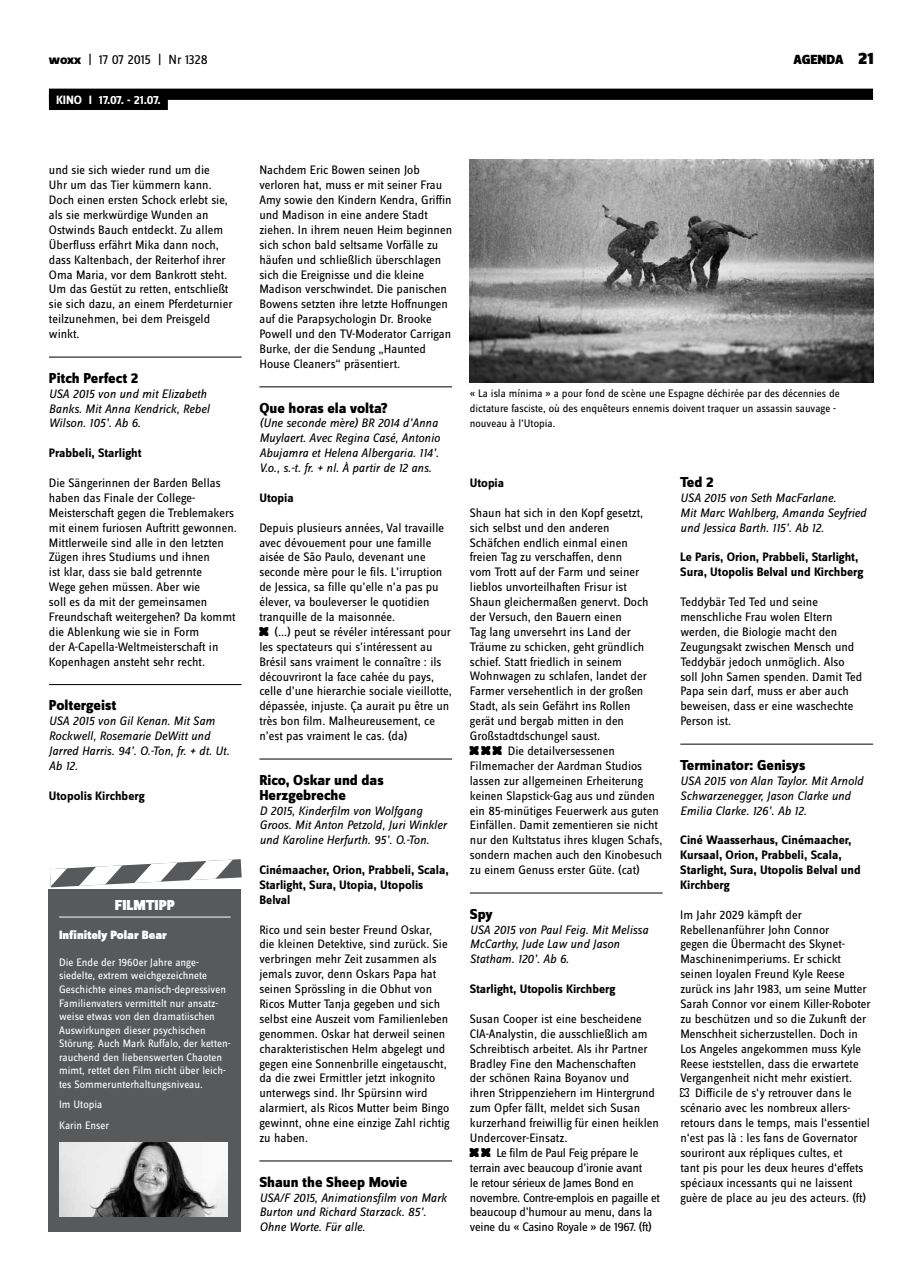
<style>
.page{position:relative;width:922px;height:1276px;background:#fff}
.page>*{position:absolute;margin:0;border:0;box-sizing:border-box;transform-origin:0 0}
.t1{font:32.5px "woxx";color:#000}
.t2{font:800 15px/14.9px "Zine Sans Dis";color:#000}
.t3{font:900 15px "Zine Sans Dis";letter-spacing:-.005em;color:#fff}
.t4{font:13.75px "Zine Sans Dis";letter-spacing:-.01em;color:#000}
.t5{font:900 13.75px "Zine Sans Dis";color:#000}
.t6{font:12.75px/14.9px "Zine Sans Dis";color:#000}
.t7{font:italic 12.75px/14.9px "Zine Sans Dis";color:#000}
.t8{font:700 12.75px/14.9px "Zine Sans Dis";color:#000}
.t9{font:12.75px/14.9px "Zine Sans Dis";letter-spacing:-.02em;color:#000}
.t10{font:900 12.5px "Zine Sans Dis";color:#fff}
.t11{font:700 12.5px "Zine Sans Dis";letter-spacing:-.01em;color:#fff}
.t12{font:11.25px/13.5px "Zine Sans Dis";color:#fff}
.t13{font:11.25px/14.9px "Zine Sans Dis";color:#000}
.s1{font-weight:800}
.s2{font-size:17.5px}
</style>
<div class="page">
<hr style="left:469px;top:893px;width:193px;height:1px;background:#000">
<hr style="left:49px;top:357px;width:192px;height:1px;background:#000">
<hr style="left:49px;top:684px;width:192px;height:1px;background:#000">
<div style="left:48px;top:889px;width:193px;height:342px;background:#58595b"></div>
<hr style="left:59px;top:917px;width:171px;height:1px;background:#fff">
<svg style="left:50px;top:859px;width:191px;height:28px"></svg>
<img style="left:59px;top:1142px;width:169px;height:74px">
<div style="left:49px;top:89px;width:823px;height:11px;background:#000"></div>
<hr style="left:259px;top:387px;width:193px;height:1px;background:#000">
<hr style="left:259px;top:759px;width:193px;height:1px;background:#000">
<hr style="left:259px;top:1160px;width:193px;height:1px;background:#000">
<div style="left:49px;top:94px;width:119px;height:16px;background:#000"></div>
<hr style="left:680px;top:744px;width:192px;height:1px;background:#000">
<img style="left:469px;top:159px;width:403px;height:224px">
<p class="t4" style="left:49px;top:53px;width:160px"><span class="s1">woxx</span> | 17 07 2015 | Nr 1328</p>
<p class="t5" style="left:793px;top:53px;width:82px">AGENDA <span class="s2">21</span></p>
<p class="t11" style="left:56px;top:93px;width:106px">KINO I 17.07. - 21.07.</p>
<p class="t6" style="left:49px;top:163px;width:185px">und sie sich wieder rund um die<br>Uhr um das Tier kümmern kann.<br>Doch einen ersten Schock erlebt sie, als sie merkwürdige Wunden an<br>Ostwinds Bauch entdeckt. Zu allem<br>Überfluss erfährt Mika dann noch, dass Kaltenbach, der Reiterhof ihrer<br>Oma Maria, vor dem Bankrott steht.<br>Um das Gestüt zu retten, entschließt sie sich dazu, an einem Pferdeturnier teilzunehmen, bei dem Preisgeld winkt.</p>
<p class="t2" style="left:49px;top:371px;width:91px">Pitch Perfect 2</p>
<p class="t7" style="left:49px;top:386px;width:162px">USA 2015 von und mit Elizabeth<br>Banks. Mit Anna Kendrick, Rebel<br>Wilson. 105’. Ab 6.</p>
<p class="t8" style="left:49px;top:446px;width:94px">Prabbeli, Starlight</p>
<p class="t6" style="left:49px;top:476px;width:189px">Die Sängerinnen der Barden Bellas haben das Finale der College-Meisterschaft gegen die Treblemakers mit einem furiosen Auftritt gewonnen.<br>Mittlerweile sind alle in den letzten Zügen ihres Studiums und ihnen<br>ist klar, dass sie bald getrennte<br>Wege gehen müssen. Aber wie<br>soll es da mit der gemeinsamen Freundschaft weitergehen? Da kommt die Ablenkung wie sie in Form<br>der A-Capella-Weltmeisterschaft in Kopenhagen ansteht sehr recht.</p>
<p class="t2" style="left:49px;top:699px;width:69px">Poltergeist</p>
<p class="t7" style="left:49px;top:713px;width:182px">USA 2015 von Gil Kenan. Mit Sam<br>Rockwell, Rosemarie DeWitt und<br>Jarred Harris. 94’. O.-Ton, fr. + dt. Ut.<br>Ab 12.</p>
<p class="t8" style="left:49px;top:788px;width:97px">Utopolis Kirchberg</p>
<p class="t3" style="left:115px;top:897px;width:62px">Filmtipp</p>
<p class="t10" style="left:59px;top:928px;width:109px">Infinitely Polar Bear</p>
<p class="t12" style="left:59px;top:956px;width:173px">Die Ende der 1960er Jahre ange&shy;siedelte, extrem weichgezeichnete Geschichte eines manisch-depressiven Familienvaters vermittelt nur ansatz&shy;weise etwas von den dramatiischen Auswirkungen dieser psychischen Störung. Auch Mark Ruffalo, der ketten&shy;rauchend den liebenswerten Chaoten mimt, rettet den Film nicht über leich&shy;tes Sommerunterhaltungsniveau.</p>
<p class="t12" style="left:59px;top:1094px;width:52px;line-height:20.6px">Im Utopia<br>Karin Enser</p>
<p class="t6" style="left:259px;top:163px;width:194px">Nachdem Eric Bowen seinen Job verloren hat, muss er mit seiner Frau Amy sowie den Kindern Kendra, Griffin und Madison in eine andere Stadt ziehen. In ihrem neuen Heim beginnen sich schon bald seltsame Vorfälle zu häufen und schließlich überschlagen sich die Ereignisse und die kleine Madison verschwindet. Die panischen Bowens setzten ihre letzte Hoffnungen auf die Parapsychologin Dr. Brooke Powell und den TV-Moderator Carrigan Burke, der die Sendung „Haunted House Cleaners“ präsentiert.</p>
<p class="t2" style="left:259px;top:401px;width:130px">Que horas ela volta?</p>
<p class="t7" style="left:259px;top:416px;width:182px">(Une seconde mère) BR 2014 d’Anna Muylaert. Avec Regina Casé, Antonio Abujamra et Helena Albergaria. 114’.<br>V.o., s.-t. fr. + nl. À partir de 12 ans.</p>
<p class="t8" style="left:259px;top:491px;width:36px">Utopia</p>
<p class="t6" style="left:259px;top:521px;width:186px">Depuis plusieurs années, Val travaille avec dévouement pour une famille aisée de São Paulo, devenant une seconde mère pour le fils. L’irruption de Jessica, sa fille qu’elle n’a pas pu élever, va bouleverser le quotidien tranquille de la maisonnée.</p>
<p class="t1" style="left:259px;top:608px;width:18px">X</p>
<p class="t6" style="left:259px;top:625px;width:194px;text-indent:15px">(...) peut se révéler intéressant pour les spectateurs qui s’intéressent au Brésil sans vraiment le connaître : ils découvriront la face cahée du pays, celle d’une hierarchie sociale vieillotte, dépassée, injuste. Ça aurait pu être un très bon film. Malheureusement, ce n’est pas vraiment le cas. (da)</p>
<p class="t2" style="left:259px;top:773px;width:126px">Rico, Oskar und das<br>Herzgebreche</p>
<p class="t7" style="left:259px;top:803px;width:189px">D 2015, Kinderfilm von Wolfgang<br>Groos. Mit Anton Petzold, Juri Winkler und Karoline Herfurth. 95’. O.-Ton.</p>
<p class="t8" style="left:259px;top:863px;width:191px">Cinémaacher, Orion, Prabbeli, Scala,<br>Starlight, Sura, Utopia, Utopolis<br>Belval</p>
<p class="t6" style="left:259px;top:922px;width:192px">Rico und sein bester Freund Oskar, die kleinen Detektive, sind zurück. Sie verbringen mehr Zeit zusammen als jemals zuvor, denn Oskars Papa hat seinen Sprössling in die Obhut von Ricos Mutter Tanja gegeben und sich selbst eine Auszeit vom Familienleben genommen. Oskar hat derweil seinen charakteristischen Helm abgelegt und gegen eine Sonnenbrille eingetauscht, da die zwei Ermittler jetzt inkognito unterwegs sind. Ihr Spürsinn wird alarmiert, als Ricos Mutter beim Bingo gewinnt, ohne eine einzige Zahl richtig zu haben.</p>
<p class="t2" style="left:259px;top:1175px;width:150px">Shaun the Sheep Movie</p>
<p class="t7" style="left:259px;top:1190px;width:189px">USA/F 2015, Animationsfilm von Mark<br>Burton und Richard Starzack. 85’.<br>Ohne Worte. Für alle.</p>
<p class="t13" style="left:469px;top:387px;width:371px">« La isla mínima » a pour fond de scène une Espagne déchirée par des décennies de dictature fasciste, où des enquêteurs ennemis doivent traquer un assassin sauvage - nouveau à l’Utopia.</p>
<p class="t8" style="left:469px;top:476px;width:36px">Utopia</p>
<p class="t6" style="left:469px;top:506px;width:180px">Shaun hat sich in den Kopf gesetzt, sich selbst und den anderen<br>Schäfchen endlich einmal einen freien Tag zu verschaffen, denn<br>vom Trott auf der Farm und seiner lieblos unvorteilhaften Frisur ist<br>Shaun gleichermaßen genervt. Doch der Versuch, den Bauern einen<br>Tag lang unversehrt ins Land der<br>Träume zu schicken, geht gründlich schief. Statt friedlich in seinem<br>Wohnwagen zu schlafen, landet der<br>Farmer versehentlich in der großen<br>Stadt, als sein Gefährt ins Rollen gerät und bergab mitten in den<br>Großstadtdschungel saust.</p>
<p class="t1" style="left:469px;top:727px;width:40px">XXX</p>
<p class="t6" style="left:469px;top:744px;width:194px;text-indent:38px">Die detailversessenen Filmemacher der Aardman Studios lassen zur allgemeinen Erheiterung keinen Slapstick-Gag aus und zünden ein 85-minütiges Feuerwerk aus guten Einfällen. Damit zementieren sie nicht nur den Kultstatus ihres klugen Schafs, sondern machen auch den Kinobesuch zu einem Genuss erster Güte. (cat)</p>
<p class="t2" style="left:469px;top:907px;width:24px">Spy</p>
<p class="t7" style="left:469px;top:922px;width:180px">USA 2015 von Paul Feig. Mit Melissa<br>McCarthy, Jude Law und Jason<br>Statham. 120’. Ab 6.</p>
<p class="t8" style="left:469px;top:982px;width:147px">Starlight, Utopolis Kirchberg</p>
<p class="t6" style="left:469px;top:1012px;width:190px">Susan Cooper ist eine bescheidene CIA-Analystin, die ausschließlich am Schreibtisch arbeitet. Als ihr Partner Bradley Fine den Machenschaften<br>der schönen Raina Boyanov und<br>ihren Strippenziehern im Hintergrund zum Opfer fällt, meldet sich Susan kurzerhand freiwillig für einen heiklen Undercover-Einsatz.</p>
<p class="t1" style="left:469px;top:1129px;width:29px">XX</p>
<p class="t9" style="left:469px;top:1146px;width:192px;text-indent:26px">Le film de Paul Feig prépare le terrain avec beaucoup d’ironie avant<br>le retour sérieux de James Bond en novembre. Contre-emplois en pagaille et beaucoup d’humour au menu, dans la veine du « Casino Royale » de 1967. (ft)</p>
<p class="t2" style="left:680px;top:475px;width:35px">Ted 2</p>
<p class="t7" style="left:680px;top:490px;width:187px">USA 2015 von Seth MacFarlane.<br>Mit Marc Wahlberg, Amanda Seyfried und Jessica Barth. 115’. Ab 12.</p>
<p class="t8" style="left:680px;top:550px;width:185px">Le Paris, Orion, Prabbeli, Starlight,<br>Sura, Utopolis Belval und Kirchberg</p>
<p class="t6" style="left:680px;top:595px;width:183px">Teddybär Ted Ted und seine menschliche Frau wolen Eltern werden, die Biologie macht den<br>Zeugungsakt zwischen Mensch und<br>Teddybär jedoch unmöglich. Also soll John Samen spenden. Damit Ted<br>Papa sein darf, muss er aber auch beweisen, dass er eine waschechte<br>Person ist.</p>
<p class="t2" style="left:680px;top:758px;width:126px">Terminator: Genisys</p>
<p class="t7" style="left:680px;top:773px;width:184px">USA 2015 von Alan Taylor. Mit Arnold<br>Schwarzenegger, Jason Clarke und<br>Emilia Clarke. 126’. Ab 12.</p>
<p class="t8" style="left:680px;top:833px;width:182px">Ciné Waasserhaus, Cinémaacher,<br>Kursaal, Orion, Prabbeli, Scala,<br>Starlight, Sura, Utopolis Belval und<br>Kirchberg</p>
<p class="t6" style="left:680px;top:908px;width:192px">Im Jahr 2029 kämpft der Rebellenanführer John Connor<br>gegen die Übermacht des Skynet-Maschinenimperiums. Er schickt seinen loyalen Freund Kyle Reese zurück ins Jahr 1983, um seine Mutter Sarah Connor vor einem Killer-Roboter zu beschützen und so die Zukunft der Menschheit sicherzustellen. Doch in Los Angeles angekommen muss Kyle Reese ieststellen, dass die erwartete Vergangenheit nicht mehr existiert.</p>
<p class="t1" style="left:680px;top:1070px;width:18px">O</p>
<p class="t6" style="left:680px;top:1086px;width:191px;text-indent:15px">Difficile de s‘y retrouver dans le scénario avec les nombreux allers&shy;retours dans le temps, mais l‘essentiel n‘est pas là : les fans de Governator souriront aux répliques cultes, et<br>tant pis pour les deux heures d‘effets spéciaux incessants qui ne laissent guère de place au jeu des acteurs. (ft)</p>
</div>
